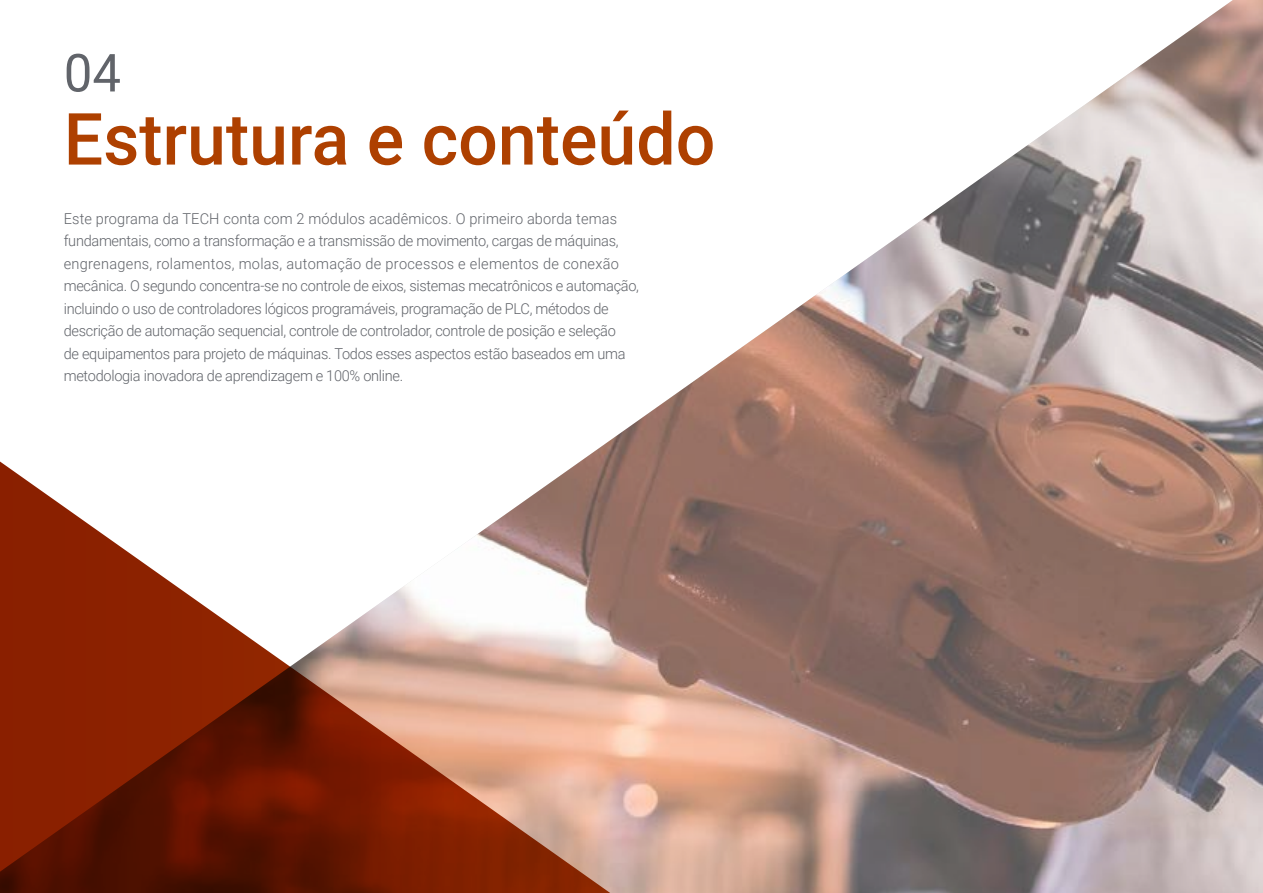
<style>
.page{position:relative;width:1263px;height:893px;background:#fff}
.page>*{position:absolute;margin:0;border:0;box-sizing:border-box;transform-origin:0 0}
.t1{font:500 72px "Roboto";color:#ae4000}
.t2{font:52.5px "Roboto";color:#61646a}
.t3{font:300 15px/22.5px "Roboto";letter-spacing:-.02em;color:#61646a}
</style>
<div class="page">
<img style="left:602px;top:0;width:661px;height:893px">
<svg style="left:0;top:446px;width:640px;height:447px"></svg>
<h2 class="t2" style="left:64px;top:36px;width:59px">04</h2>
<h1 class="t1" style="left:64px;top:89px;width:653px">Estrutura e conteúdo</h1>
<p class="t3" style="left:64px;top:207px;width:577px">Este programa da TECH conta com 2 módulos acadêmicos. O primeiro aborda temas fundamentais, como a transformação e a transmissão de movimento, cargas de máquinas, engrenagens, rolamentos, molas, automação de processos e elementos de conexão mecânica. O segundo concentra-se no controle de eixos, sistemas mecatrônicos e automação, incluindo o uso de controladores lógicos programáveis, programação de PLC, métodos de descrição de automação sequencial, controle de controlador, controle de posição e seleção<br>de equipamentos para projeto de máquinas. Todos esses aspectos estão baseados em uma metodologia inovadora de aprendizagem e 100% online.</p>
</div>
